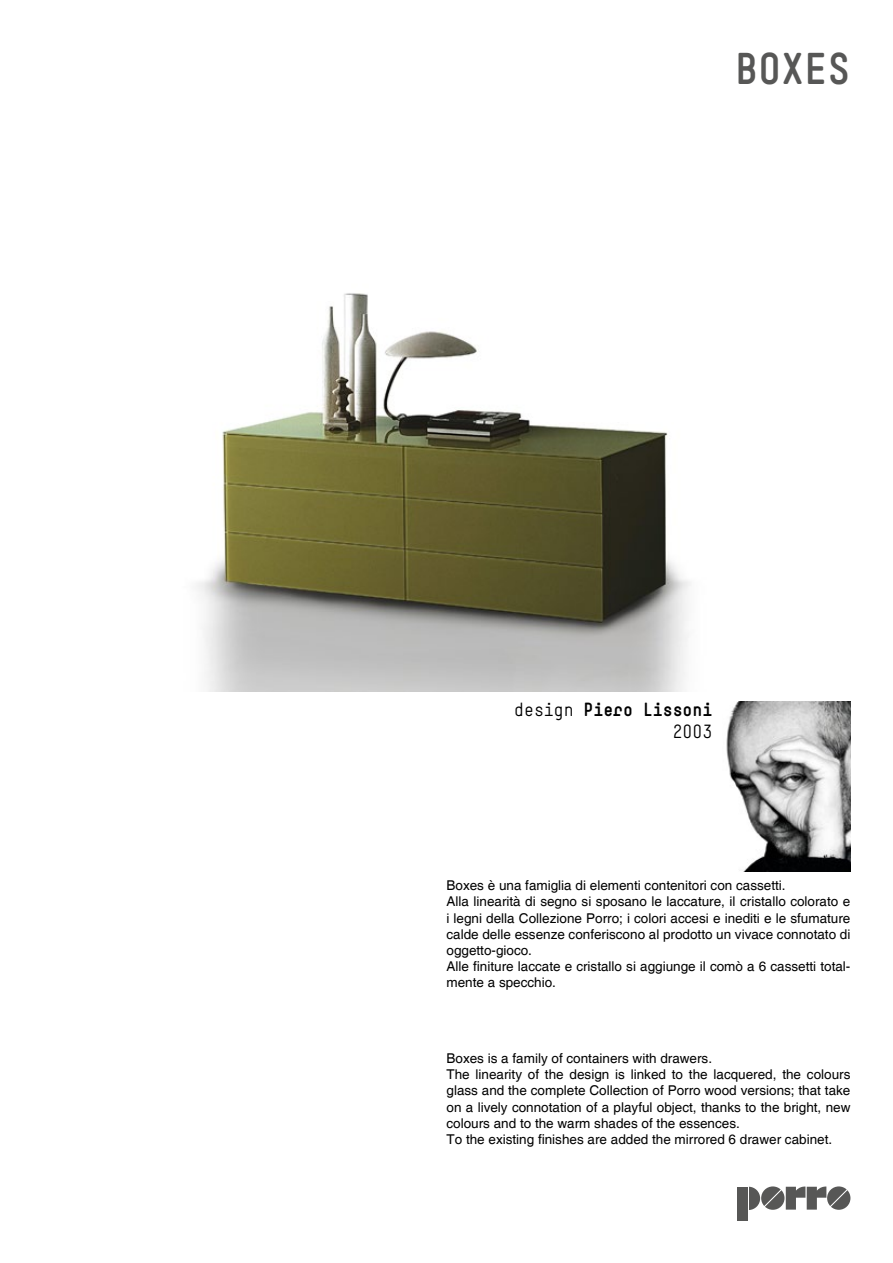
<style>
.page{position:relative;width:893px;height:1263px;background:#fff}
.page>*{position:absolute;margin:0;border:0;box-sizing:border-box;transform-origin:0 0}
.t1{font:700 42px "Simple";color:#575756}
.t2{font:700 18px/21.6px "Simple";color:#000;text-align:right}
.t3{font:13.5px/16.2px "Helvetica";color:#000}
.s1{font-weight:400}
</style>
<div class="page">
<img style="left:196px;top:293px;width:495px;height:398px">
<div style="left:738px;top:1186px;width:10px;height:34px;background:#575756"></div>
<svg style="left:749px;top:1186px;width:101px;height:24px"></svg>
<img style="left:726px;top:702px;width:124px;height:169px">
<h1 class="t1" style="left:735px;top:43px;width:117px">BOXES</h1>
<h2 class="t2" style="left:514px;top:699px;width:200px"><span class="s1">design</span> Piero Lissoni<br><span class="s1">2003</span></h2>
<p class="t3" style="left:446px;top:878px;width:405px">Boxes è una famiglia di elementi contenitori con cassetti.<br>Alla linearità di segno si sposano le laccature, il cristallo colorato e i legni della Collezione Porro; i colori accesi e inediti e le sfumature calde delle essenze conferiscono al prodotto un vivace connotato di oggetto-gioco.<br>Alle finiture laccate e cristallo si aggiunge il comò a 6 cassetti total&shy;mente a specchio.</p>
<p class="t3" style="left:446px;top:1051px;width:405px">Boxes is a family of containers with drawers.<br>The linearity of the design is linked to the lacquered, the colours glass and the complete Collection of Porro wood versions; that take on a lively connotation of a playful object, thanks to the bright, new colours and to the warm shades of the essences.<br>To the existing finishes are added the mirrored 6 drawer cabinet.</p>
</div>
